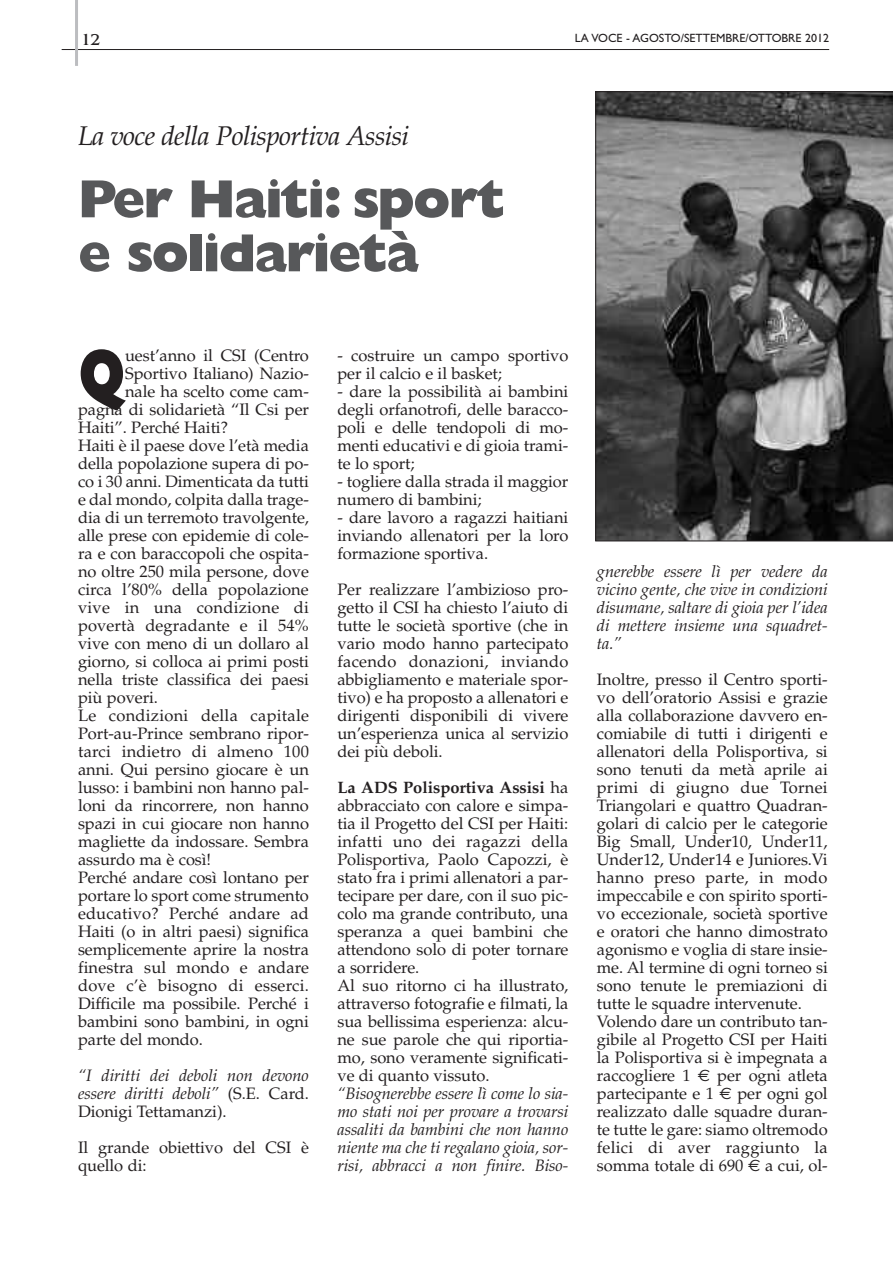
<style>
.page{position:relative;width:893px;height:1263px;background:#fff}
.page>*{position:absolute;margin:0;border:0;box-sizing:border-box;transform-origin:0 0}
.t1{font:800 69.6px "Gill Sans";color:#231f20;scale:.8 1}
.t2{font:800 54px/54px "Gill Sans";letter-spacing:-.04em;color:#57585a}
.t3{font:italic 27px "Palatino";letter-spacing:-.025em;color:#231f20}
.t4{font:16.5px/18px "Palatino";letter-spacing:-.005em;color:#231f20}
.t5{font:italic 16.5px/18px "Palatino";letter-spacing:-.005em;color:#231f20;text-align:justify}
.t6{font:16.5px "Palatino";letter-spacing:.015em;color:#231f20}
.t7{font:16.5px "Benguiat";color:#231f20}
.t8{font:12px "Gill Sans";color:#231f20}
.s1{font-style:normal}
.s2{font-weight:700}
.s3{font-family:"Euro Sans"}
</style>
<div class="page">
<hr style="left:62px;top:49px;width:767px;height:1px;background:#231f20">
<hr style="left:75px;top:0;width:3px;height:66px;background:#bcbdc0">
<svg style="left:595px;top:91px;width:298px;height:450px;background:#505050"></svg>
<p class="t7" style="left:81px;top:30px;width:22px">12</p>
<p class="t8" style="left:575px;top:30px;width:256px">LA VOCE - AGOSTO/SETTEMBRE/OTTOBRE 2012</p>
<h3 class="t3" style="left:78px;top:125px;width:333px">La voce della Polisportiva Assisi</h3>
<h2 class="t2" style="left:78px;top:177px;width:429px">Per Haiti: sport e solidarietà</h2>
<h1 class="t1" style="left:78px;top:347px;width:61px">Q</h1>
<p class="t4" style="left:125px;top:349px;width:185px">uest’anno il CSI (Centro</p>
<p class="t4" style="left:125px;top:367px;width:185px">Sportivo Italiano) Nazio-</p>
<p class="t4" style="left:125px;top:385px;width:185px">nale ha scelto come cam-</p>
<p class="t4" style="left:78px;top:403px;width:232px">pagna di solidarietà “Il Csi per</p>
<p class="t4" style="left:78px;top:421px;width:151px">Haiti”. Perché Haiti?</p>
<p class="t4" style="left:78px;top:439px;width:232px">Haiti è il paese dove l’età media</p>
<p class="t4" style="left:78px;top:457px;width:232px">della popolazione supera di po-</p>
<p class="t4" style="left:78px;top:475px;width:232px">co i 30 anni. Dimenticata da tutti</p>
<p class="t4" style="left:78px;top:493px;width:232px">e dal mondo, colpita dalla trage-</p>
<p class="t4" style="left:78px;top:511px;width:232px">dia di un terremoto travolgente,</p>
<p class="t4" style="left:78px;top:529px;width:232px">alle prese con epidemie di cole-</p>
<p class="t4" style="left:78px;top:547px;width:232px">ra e con baraccopoli che ospita-</p>
<p class="t4" style="left:78px;top:565px;width:232px">no oltre 250 mila persone, dove</p>
<p class="t4" style="left:78px;top:583px;width:232px">circa l’80% della popolazione</p>
<p class="t6" style="left:78px;top:601px;width:232px">vive in una condizione di</p>
<p class="t4" style="left:78px;top:619px;width:232px">povertà degradante e il 54%</p>
<p class="t4" style="left:78px;top:637px;width:232px">vive con meno di un dollaro al</p>
<p class="t4" style="left:78px;top:655px;width:232px">giorno, si colloca ai primi posti</p>
<p class="t4" style="left:78px;top:673px;width:232px">nella triste classifica dei paesi</p>
<p class="t4" style="left:78px;top:691px;width:81px">più poveri.</p>
<p class="t6" style="left:78px;top:709px;width:232px">Le condizioni della capitale</p>
<p class="t4" style="left:78px;top:727px;width:232px">Port-au-Prince sembrano ripor-</p>
<p class="t6" style="left:78px;top:745px;width:232px">tarci indietro di almeno 100</p>
<p class="t4" style="left:78px;top:763px;width:232px">anni. Qui persino giocare è un</p>
<p class="t4" style="left:78px;top:781px;width:232px">lusso: i bambini non hanno pal-</p>
<p class="t4" style="left:78px;top:799px;width:232px">loni da rincorrere, non hanno</p>
<p class="t4" style="left:78px;top:817px;width:232px">spazi in cui giocare non hanno</p>
<p class="t4" style="left:78px;top:835px;width:232px">magliette da indossare. Sembra</p>
<p class="t4" style="left:78px;top:853px;width:135px">assurdo ma è così!</p>
<p class="t4" style="left:78px;top:871px;width:232px">Perché andare così lontano per</p>
<p class="t4" style="left:78px;top:889px;width:232px">portare lo sport come strumento</p>
<p class="t4" style="left:78px;top:907px;width:232px">educativo? Perché andare ad</p>
<p class="t4" style="left:78px;top:925px;width:232px">Haiti (o in altri paesi) significa</p>
<p class="t4" style="left:78px;top:943px;width:232px">semplicemente aprire la nostra</p>
<p class="t4" style="left:78px;top:961px;width:232px">finestra sul mondo e andare</p>
<p class="t6" style="left:78px;top:979px;width:232px">dove c’è bisogno di esserci.</p>
<p class="t4" style="left:78px;top:997px;width:232px">Difficile ma possibile. Perché i</p>
<p class="t4" style="left:78px;top:1015px;width:232px">bambini sono bambini, in ogni</p>
<p class="t4" style="left:78px;top:1033px;width:126px">parte del mondo.</p>
<p class="t5" style="left:78px;top:1069px;width:232px">“I diritti dei deboli non devono essere diritti deboli” <span class="s1">(S.E. Card.<br>Dionigi Tettamanzi).</span></p>
<p class="t4" style="left:78px;top:1141px;width:232px">Il grande obiettivo del CSI è quello di:</p>
<p class="t4" style="left:337px;top:349px;width:232px">- costruire un campo sportivo per il calcio e il basket;</p>
<p class="t4" style="left:337px;top:385px;width:232px;text-align:justify">- dare la possibilità ai bambini degli orfanotrofi, delle baracco&shy;poli e delle tendopoli di mo&shy;menti educativi e di gioia trami&shy;te lo sport;</p>
<p class="t4" style="left:337px;top:475px;width:232px">- togliere dalla strada il maggior numero di bambini;</p>
<p class="t4" style="left:337px;top:511px;width:232px;text-align:justify">- dare lavoro a ragazzi haitiani inviando allenatori per la loro formazione sportiva.</p>
<p class="t4" style="left:337px;top:583px;width:233px;text-align:justify">Per realizzare l’ambizioso pro&shy;getto il CSI ha chiesto l’aiuto di tutte le società sportive (che in vario modo hanno partecipato facendo donazioni, inviando abbigliamento e materiale spor&shy;tivo) e ha proposto a allenatori e dirigenti disponibili di vivere un’esperienza unica al servizio dei più deboli.</p>
<p class="t4" style="left:337px;top:781px;width:232px"><span class="s2">La ADS Polisportiva Assisi</span> ha abbracciato con calore e simpa&shy;tia il Progetto del CSI per Haiti: infatti uno dei ragazzi della<br>Polisportiva, Paolo Capozzi, è stato fra i primi allenatori a par&shy;tecipare per dare, con il suo pic&shy;colo ma grande contributo, una speranza a quei bambini che attendono solo di poter tornare a sorridere.<br>Al suo ritorno ci ha illustrato, attraverso fotografie e filmati, la sua bellissima esperienza: alcu&shy;ne sue parole che qui riportia&shy;mo, sono veramente significati&shy;ve di quanto vissuto.</p>
<p class="t5" style="left:337px;top:1087px;width:232px">“Bisognerebbe essere lì come lo sia&shy;mo stati noi per provare a trovarsi assaliti da bambini che non hanno niente ma che ti regalano gioia, sor&shy;risi, abbracci a non finire. Biso-</p>
<p class="t5" style="left:597px;top:565px;width:232px">gnerebbe essere lì per vedere da vicino gente, che vive in condizioni disumane, saltare di gioia per l’idea di mettere insieme una squadret&shy;ta.”</p>
<p class="t4" style="left:597px;top:673px;width:232px">Inoltre, presso il Centro sporti&shy;vo dell’oratorio Assisi e grazie alla collaborazione davvero en&shy;comiabile di tutti i dirigenti e allenatori della Polisportiva, si sono tenuti da metà aprile ai primi di giugno due Tornei<br>Triangolari e quattro Quadran&shy;golari di calcio per le categorie<br>Big Small, Under10, Under11,<br>Under12, Under14 e Juniores.Vi hanno preso parte, in modo impeccabile e con spirito sporti&shy;vo eccezionale, società sportive e oratori che hanno dimostrato agonismo e voglia di stare insie&shy;me. Al termine di ogni torneo si sono tenute le premiazioni di tutte le squadre intervenute.<br>Volendo dare un contributo tan&shy;gibile al Progetto CSI per Haiti la Polisportiva si è impegnata a raccogliere 1 <span class="s3">€</span> per ogni atleta partecipante e 1 <span class="s3">€</span> per ogni gol realizzato dalle squadre duran&shy;te tutte le gare: siamo oltremodo felici di aver raggiunto la somma totale di 690 <span class="s3">€</span> a cui, ol-</p>
</div>
